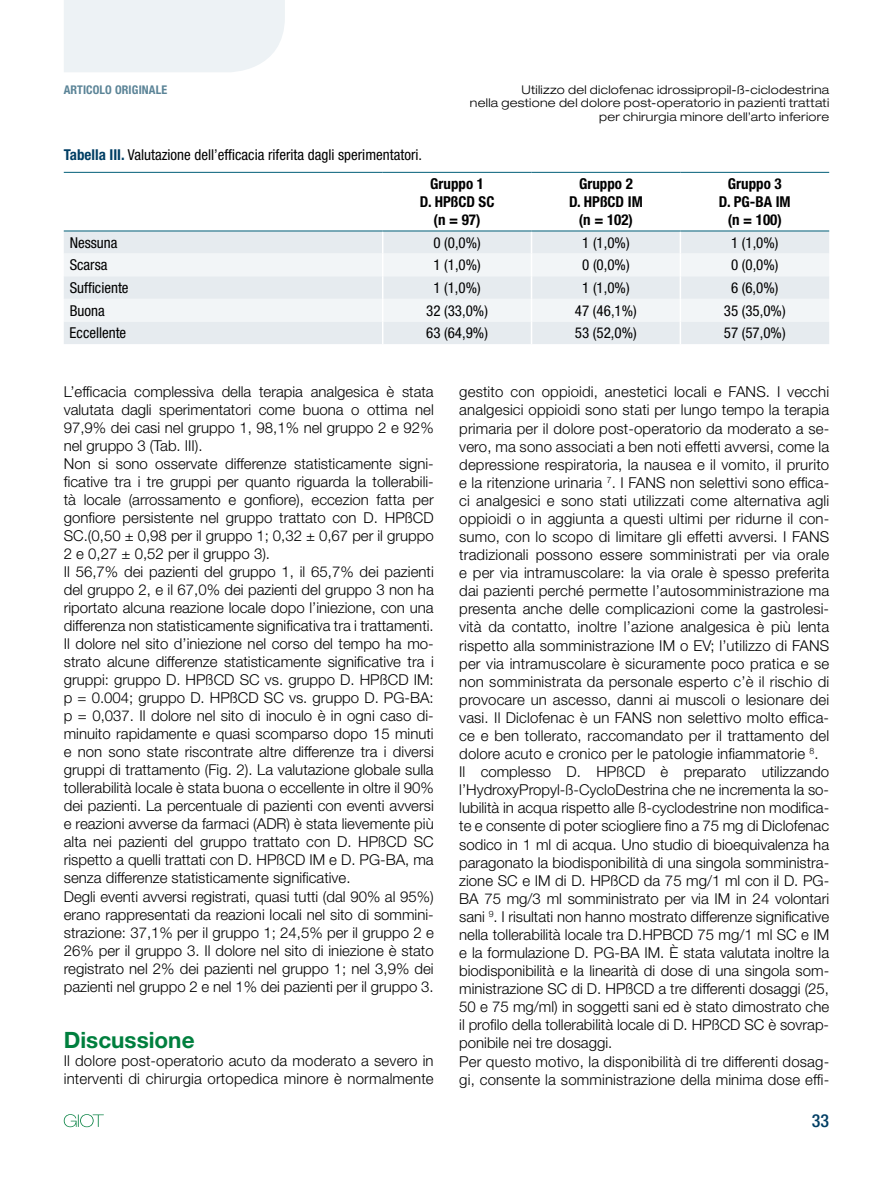
<style>
.page{position:relative;width:893px;height:1191px;background:#fff}
.page>*{position:absolute;margin:0;border:0;box-sizing:border-box;transform-origin:0 0}
.t1{font:700 22.5px "Helvetica Neue LT Std";color:#007f3e}
.t2{font:500 condensed 18px "Helvetica Neue LT Std";color:#003e64}
.t3{font:300 15px/18.1px "Helvetica Neue LT Std";color:#000}
.t4{font:condensed 15px "Helvetica Neue LT Std";color:#000}
.t5{font:700 condensed 15px/18px "Helvetica Neue LT Std";color:#000;text-align:center}
.t6{font:300 expanded 12px/13.5px "Helvetica Neue LT Std";letter-spacing:.025em;color:#000;text-align:right}
.t7{font:700 condensed 12px "Helvetica Neue LT Std";letter-spacing:.01em;color:#5b8497}
.s1{font-weight:700;color:#003e64}
</style>
<div class="page">
<svg style="left:64px;top:1114px;width:40px;height:13px"></svg>
<div style="left:64px;top:0;width:221px;height:72px;background:#edf2f5"></div>
<svg style="left:64px;top:230px;width:765px;height:1px"></svg>
<div style="left:64px;top:232px;width:765px;height:112px;background:#e6ebef"></div>
<svg style="left:64px;top:254px;width:765px;height:67px;fill:#f2f5f7"></svg>
<hr style="left:382px;top:173px;width:1px;height:58px;background:#fff">
<hr style="left:531px;top:173px;width:1px;height:58px;background:#fff">
<hr style="left:680px;top:173px;width:1px;height:58px;background:#fff">
<svg style="left:382px;top:232px;width:1px;height:112px"></svg>
<svg style="left:531px;top:232px;width:1px;height:112px"></svg>
<svg style="left:680px;top:232px;width:1px;height:112px"></svg>
<hr style="left:64px;top:172px;width:319px;height:1px;background:#005e77">
<hr style="left:383px;top:172px;width:148px;height:1px;background:#005e77">
<hr style="left:531px;top:172px;width:149px;height:1px;background:#005e77">
<hr style="left:680px;top:172px;width:149px;height:1px;background:#005e77">
<hr style="left:64px;top:231px;width:319px;height:1px;background:#005e77">
<hr style="left:383px;top:231px;width:148px;height:1px;background:#005e77">
<hr style="left:531px;top:231px;width:149px;height:1px;background:#005e77">
<hr style="left:680px;top:231px;width:149px;height:1px;background:#005e77">
<p class="t7" style="left:64px;top:82px;width:105px">Articolo originale</p>
<p class="t6" style="left:470px;top:82px;width:361px">Utilizzo del diclofenac idrossipropil-ß-ciclodestrina<br>nella gestione del dolore post-operatorio in pazienti trattati per chirurgia minore dell’arto inferiore</p>
<p class="t4" style="left:64px;top:146px;width:360px"><span class="s1">Tabella III.</span> Valutazione dell’efficacia riferita dagli sperimentatori.</p>
<p class="t5" style="left:420px;top:174px;width:76px">Gruppo 1<br>D. HPßCD SC (n = 97)</p>
<p class="t5" style="left:569px;top:174px;width:75px">Gruppo 2<br>D. HPßCD IM (n = 102)</p>
<p class="t5" style="left:719px;top:174px;width:73px">Gruppo 3<br>D. PG-BA IM (n = 100)</p>
<p class="t4" style="left:70px;top:234px;width:49px">Nessuna</p>
<p class="t4" style="left:433px;top:234px;width:49px">0 (0,0%)</p>
<p class="t4" style="left:582px;top:234px;width:49px">1 (1,0%)</p>
<p class="t4" style="left:731px;top:234px;width:49px">1 (1,0%)</p>
<p class="t4" style="left:70px;top:256px;width:39px">Scarsa</p>
<p class="t4" style="left:433px;top:256px;width:49px">1 (1,0%)</p>
<p class="t4" style="left:582px;top:256px;width:49px">0 (0,0%)</p>
<p class="t4" style="left:731px;top:256px;width:49px">0 (0,0%)</p>
<p class="t4" style="left:70px;top:279px;width:60px">Sufficiente</p>
<p class="t4" style="left:433px;top:279px;width:49px">1 (1,0%)</p>
<p class="t4" style="left:582px;top:279px;width:49px">1 (1,0%)</p>
<p class="t4" style="left:731px;top:279px;width:49px">6 (6,0%)</p>
<p class="t4" style="left:70px;top:301px;width:36px">Buona</p>
<p class="t4" style="left:426px;top:301px;width:63px">32 (33,0%)</p>
<p class="t4" style="left:575px;top:301px;width:63px">47 (46,1%)</p>
<p class="t4" style="left:724px;top:301px;width:63px">35 (35,0%)</p>
<p class="t4" style="left:70px;top:324px;width:58px">Eccellente</p>
<p class="t4" style="left:426px;top:324px;width:63px">63 (64,9%)</p>
<p class="t4" style="left:575px;top:324px;width:63px">53 (52,0%)</p>
<p class="t4" style="left:724px;top:324px;width:63px">57 (57,0%)</p>
<p class="t3" style="left:64px;top:383px;width:371px">L’efficacia complessiva della terapia analgesica è stata valutata dagli sperimentatori come buona o ottima nel 97,9% dei casi nel gruppo 1, 98,1% nel gruppo 2 e 92% nel gruppo 3 (Tab. III).<br>Non si sono osservate differenze statisticamente signi&shy;ficative tra i tre gruppi per quanto riguarda la tollerabili&shy;tà locale (arrossamento e gonfiore), eccezion fatta per gonfiore persistente nel gruppo trattato con D. HPßCD SC.(0,50 ± 0,98 per il gruppo 1; 0,32 ± 0,67 per il gruppo 2 e 0,27 ± 0,52 per il gruppo 3).<br>Il 56,7% dei pazienti del gruppo 1, il 65,7% dei pazienti del gruppo 2, e il 67,0% dei pazienti del gruppo 3 non ha riportato alcuna reazione locale dopo l’iniezione, con una differenza non statisticamente significativa tra i trattamenti.<br>Il dolore nel sito d’iniezione nel corso del tempo ha mo&shy;strato alcune differenze statisticamente significative tra i gruppi: gruppo D. HPßCD SC vs. gruppo D. HPßCD IM: p = 0.004; gruppo D. HPßCD SC vs. gruppo D. PG-BA: p = 0,037. Il dolore nel sito di inoculo è in ogni caso di&shy;minuito rapidamente e quasi scomparso dopo 15 minuti e non sono state riscontrate altre differenze tra i diversi gruppi di trattamento (Fig. 2). La valutazione globale sulla tollerabilità locale è stata buona o eccellente in oltre il 90% dei pazienti. La percentuale di pazienti con eventi avversi e reazioni avverse da farmaci (ADR) è stata lievemente più alta nei pazienti del gruppo trattato con D. HPßCD SC rispetto a quelli trattati con D. HPßCD IM e D. PG-BA, ma senza differenze statisticamente significative.<br>Degli eventi avversi registrati, quasi tutti (dal 90% al 95%) erano rappresentati da reazioni locali nel sito di sommini&shy;strazione: 37,1% per il gruppo 1; 24,5% per il gruppo 2 e 26% per il gruppo 3. Il dolore nel sito di iniezione è stato registrato nel 2% dei pazienti nel gruppo 1; nel 3,9% dei pazienti nel gruppo 2 e nel 1% dei pazienti per il gruppo 3.</p>
<h1 class="t1" style="left:64px;top:1026px;width:132px">Discussione</h1>
<p class="t3" style="left:64px;top:1051px;width:371px">Il dolore post-operatorio acuto da moderato a severo in interventi di chirurgia ortopedica minore è normalmente</p>
<p class="t3" style="left:459px;top:382px;width:371px">gestito con oppioidi, anestetici locali e FANS. I vecchi analgesici oppioidi sono stati per lungo tempo la terapia primaria per il dolore post-operatorio da moderato a se&shy;vero, ma sono associati a ben noti effetti avversi, come la depressione respiratoria, la nausea e il vomito, il prurito e la ritenzione urinaria <sup>7</sup>. I FANS non selettivi sono effica&shy;ci analgesici e sono stati utilizzati come alternativa agli oppioidi o in aggiunta a questi ultimi per ridurne il con&shy;sumo, con lo scopo di limitare gli effetti avversi. I FANS tradizionali possono essere somministrati per via orale e per via intramuscolare: la via orale è spesso preferita dai pazienti perché permette l’autosomministrazione ma presenta anche delle complicazioni come la gastrolesi&shy;vità da contatto, inoltre l’azione analgesica è più lenta rispetto alla somministrazione IM o EV; l’utilizzo di FANS per via intramuscolare è sicuramente poco pratica e se non somministrata da personale esperto c’è il rischio di provocare un ascesso, danni ai muscoli o lesionare dei vasi. Il Diclofenac è un FANS non selettivo molto effica&shy;ce e ben tollerato, raccomandato per il trattamento del dolore acuto e cronico per le patologie infiammatorie <sup>8</sup>.<br>Il complesso D. HPßCD è preparato utilizzando l’HydroxyPropyl-ß-CycloDestrina che ne incrementa la so&shy;lubilità in acqua rispetto alle ß-cyclodestrine non modifica&shy;te e consente di poter sciogliere fino a 75 mg di Diclofenac sodico in 1 ml di acqua. Uno studio di bioequivalenza ha paragonato la biodisponibilità di una singola somministra&shy;zione SC e IM di D. HPßCD da 75 mg/1 ml con il D. PG-BA 75 mg/3 ml somministrato per via IM in 24 volontari sani <sup>9</sup>. I risultati non hanno mostrato differenze significative nella tollerabilità locale tra D.HPBCD 75 mg/1 ml SC e IM e la formulazione D. PG-BA IM. È stata valutata inoltre la biodisponibilità e la linearità di dose di una singola som&shy;ministrazione SC di D. HPßCD a tre differenti dosaggi (25, 50 e 75 mg/ml) in soggetti sani ed è stato dimostrato che il profilo della tollerabilità locale di D. HPßCD SC è sovrap&shy;ponibile nei tre dosaggi.<br>Per questo motivo, la disponibilità di tre differenti dosag&shy;gi, consente la somministrazione della minima dose effi-</p>
<p class="t2" style="left:812px;top:1110px;width:19px">33</p>
</div>
